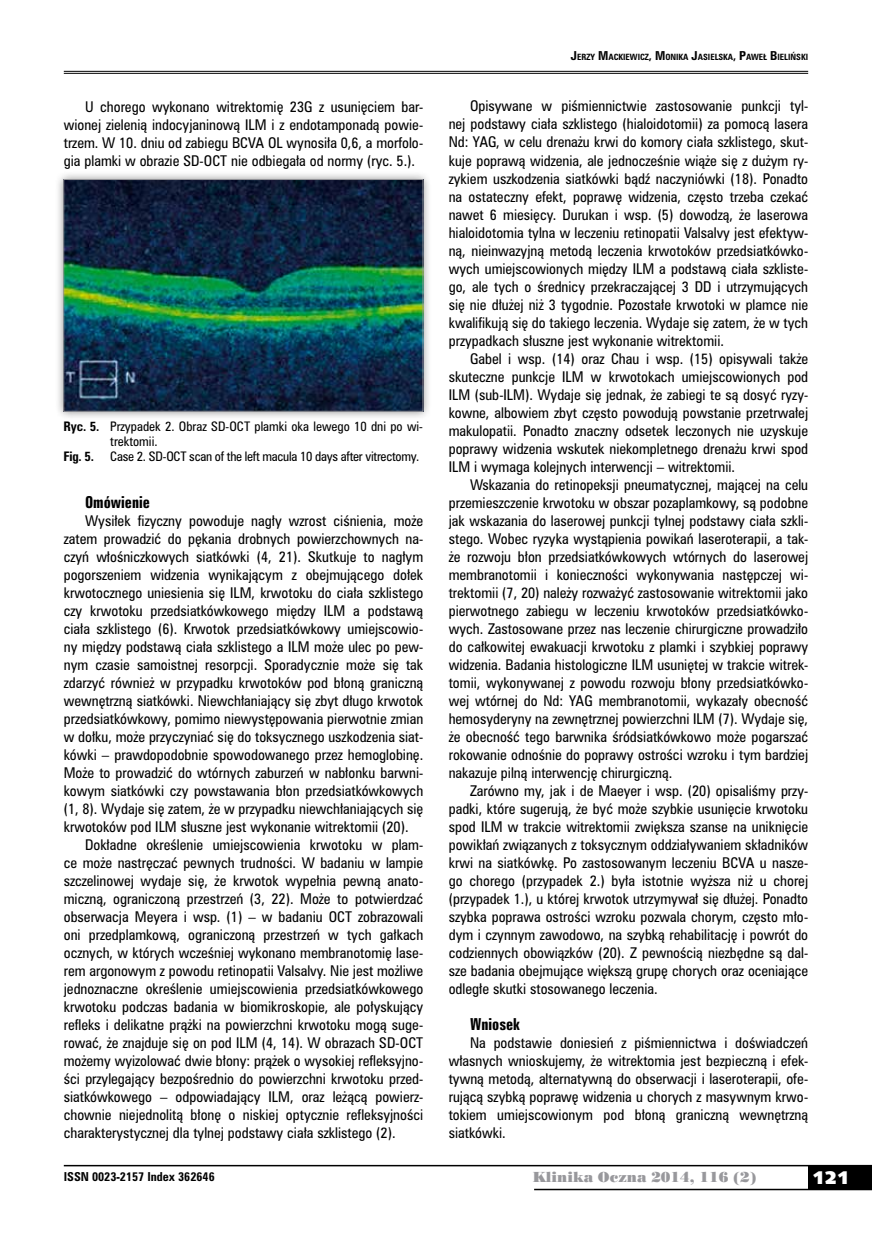
<style>
.page{position:relative;width:872px;height:1234px;background:#fff}
.page>*{position:absolute;margin:0;border:0;box-sizing:border-box;transform-origin:0 0}
.t1{font:18px "Humanst 531 U Blk PL";color:#fff}
.t2{font:15px "Zurich Bd X Cn PL";color:#000}
.t3{font:13.5px/18px "Zurich Cn PL";color:#000;text-align:justify}
.t4{font:13.5px "Poster Bodoni PL";color:#98989c}
.t5{font:12px/15px "Zurich Cn PL";color:#000}
.t6{font:12px "Zurich Cn PL";letter-spacing:-.02em;color:#000}
.t7{font:700 12px "Zurich Cn PL";color:#000}
.t8{font:700 11.25px "Zurich Cn PL";color:#000}
.t9{font:700 7.8px "Zurich Cn PL";color:#000}
.s1{font-weight:700}
.s2{font-size:11.25px}
</style>
<div class="page">
<div style="left:808px;top:1165px;width:64px;height:24px;background:#000"></div>
<hr style="left:64px;top:1164px;width:808px;height:2px;background:#000">
<hr style="left:534px;top:1188px;width:338px;height:1px;background:#000">
<hr style="left:64px;top:71px;width:744px;height:1px;background:#000">
<hr style="left:64px;top:73px;width:744px;height:1px;background:#000">
<div style="left:54px;top:170px;width:378px;height:250px;background:#000;opacity:.45"></div>
<img style="left:65px;top:181px;width:356px;height:228px">
<div style="left:63px;top:179px;width:360px;height:232px;border:1px solid #98989c"></div>
<p class="t3" style="left:64px;top:97px;width:361px;text-indent:21px">U chorego wykonano witrektomię 23G z usunięciem bar&shy;wionej zielenią indocyjaninową ILM i z endotamponadą powie&shy;trzem. W 10. dniu od zabiegu BCVA OL wynosiła 0,6, a morfolo&shy;gia plamki w obrazie SD-OCT nie odbiegała od normy (ryc. 5.).</p>
<p class="t5" style="left:110px;top:419px;width:314px;text-indent:-47px"><span class="s1">Ryc. 5.</span> Przypadek 2. Obraz SD-OCT plamki oka lewego 10 dni po wi&shy;trektomii.</p>
<p class="t7" style="left:63px;top:448px;width:32px">Fig. 5.</p>
<p class="t6" style="left:110px;top:448px;width:310px">Case 2. SD-OCT scan of the left macula 10 days after vitrectomy.</p>
<p class="t2" style="left:85px;top:492px;width:66px">Omówienie</p>
<p class="t3" style="left:64px;top:511px;width:361px;text-indent:21px">Wysiłek fizyczny powoduje nagły wzrost ciśnienia, może zatem prowadzić do pękania drobnych powierzchownych na&shy;czyń włośniczkowych siatkówki (4, 21). Skutkuje to nagłym pogorszeniem widzenia wynikającym z obejmującego dołek krwotocznego uniesienia się ILM, krwotoku do ciała szklistego czy krwotoku przedsiatkówkowego między ILM a podstawą ciała szklistego (6). Krwotok przedsiatkówkowy umiejscowio&shy;ny między podstawą ciała szklistego a ILM może ulec po pew&shy;nym czasie samoistnej resorpcji. Sporadycznie może się tak zdarzyć również w przypadku krwotoków pod błoną graniczną wewnętrzną siatkówki. Niewchłaniający się zbyt długo krwotok przedsiatkówkowy, pomimo niewystępowania pierwotnie zmian w dołku, może przyczyniać się do toksycznego uszkodzenia siat&shy;kówki – prawdopodobnie spowodowanego przez hemoglobinę.<br>Może to prowadzić do wtórnych zaburzeń w nabłonku barwni&shy;kowym siatkówki czy powstawania błon przedsiatkówkowych (1, 8). Wydaje się zatem, że w przypadku niewchłaniających się krwotoków pod ILM słuszne jest wykonanie witrektomii (20).</p>
<p class="t3" style="left:64px;top:835px;width:361px;text-indent:21px">Dokładne określenie umiejscowienia krwotoku w plam&shy;ce może nastręczać pewnych trudności. W badaniu w lampie szczelinowej wydaje się, że krwotok wypełnia pewną anato&shy;miczną, ograniczoną przestrzeń (3, 22). Może to potwierdzać obserwacja Meyera i wsp. (1) – w badaniu OCT zobrazowali oni przedplamkową, ograniczoną przestrzeń w tych gałkach ocznych, w których wcześniej wykonano membranotomię lase&shy;rem argonowym z powodu retinopatii Valsalvy. Nie jest możliwe jednoznaczne określenie umiejscowienia przedsiatkówkowego krwotoku podczas badania w biomikroskopie, ale połyskujący refleks i delikatne prążki na powierzchni krwotoku mogą suge&shy;rować, że znajduje się on pod ILM (4, 14). W obrazach SD-OCT możemy wyizolować dwie błony: prążek o wysokiej refleksyjno&shy;ści przylegający bezpośrednio do powierzchni krwotoku przed&shy;siatkówkowego – odpowiadający ILM, oraz leżącą powierz&shy;chownie niejednolitą błonę o niskiej optycznie refleksyjności charakterystycznej dla tylnej podstawy ciała szklistego (2).</p>
<p class="t9" style="left:571px;top:52px;width:239px"><span class="s2">J</span>ERZY <span class="s2">M</span>ACKIEWICZ<span class="s2">, M</span>ONIKA <span class="s2">J</span>ASIELSKA<span class="s2">, P</span>AWEŁ <span class="s2">B</span>IELIŃSKI</p>
<p class="t3" style="left:449px;top:97px;width:361px;text-indent:21px">Opisywane w piśmiennictwie zastosowanie punkcji tyl&shy;nej podstawy ciała szklistego (hialoidotomii) za pomocą lasera Nd: YAG, w celu drenażu krwi do komory ciała szklistego, skut&shy;kuje poprawą widzenia, ale jednocześnie wiąże się z dużym ry&shy;zykiem uszkodzenia siatkówki bądź naczyniówki (18). Ponadto na ostateczny efekt, poprawę widzenia, często trzeba czekać nawet 6 miesięcy. Durukan i wsp. (5) dowodzą, że laserowa hialoidotomia tylna w leczeniu retinopatii Valsalvy jest efektyw&shy;ną, nieinwazyjną metodą leczenia krwotoków przedsiatkówko&shy;wych umiejscowionych między ILM a podstawą ciała szkliste&shy;go, ale tych o średnicy przekraczającej 3 DD i utrzymujących się nie dłużej niż 3 tygodnie. Pozostałe krwotoki w plamce nie kwalifikują się do takiego leczenia. Wydaje się zatem, że w tych przypadkach słuszne jest wykonanie witrektomii.</p>
<p class="t3" style="left:449px;top:349px;width:361px;text-indent:21px">Gabel i wsp. (14) oraz Chau i wsp. (15) opisywali także skuteczne punkcje ILM w krwotokach umiejscowionych pod ILM (sub-ILM). Wydaje się jednak, że zabiegi te są dosyć ryzy&shy;kowne, albowiem zbyt często powodują powstanie przetrwałej makulopatii. Ponadto znaczny odsetek leczonych nie uzyskuje poprawy widzenia wskutek niekompletnego drenażu krwi spod ILM i wymaga kolejnych interwencji – witrektomii.</p>
<p class="t3" style="left:449px;top:475px;width:361px;text-indent:21px">Wskazania do retinopeksji pneumatycznej, mającej na celu przemieszczenie krwotoku w obszar pozaplamkowy, są podobne jak wskazania do laserowej punkcji tylnej podstawy ciała szkli&shy;stego. Wobec ryzyka wystąpienia powikań laseroterapii, a tak&shy;że rozwoju błon przedsiatkówkowych wtórnych do laserowej membranotomii i konieczności wykonywania następczej wi&shy;trektomii (7, 20) należy rozważyć zastosowanie witrektomii jako pierwotnego zabiegu w leczeniu krwotoków przedsiatkówko&shy;wych. Zastosowane przez nas leczenie chirurgiczne prowadziło do całkowitej ewakuacji krwotoku z plamki i szybkiej poprawy widzenia. Badania histologiczne ILM usuniętej w trakcie witrek&shy;tomii, wykonywanej z powodu rozwoju błony przedsiatkówko&shy;wej wtórnej do Nd: YAG membranotomii, wykazały obecność hemosyderyny na zewnętrznej powierzchni ILM (7). Wydaje się, że obecność tego barwnika śródsiatkówkowo może pogarszać rokowanie odnośnie do poprawy ostrości wzroku i tym bardziej nakazuje pilną interwencję chirurgiczną.</p>
<p class="t3" style="left:449px;top:781px;width:361px;text-indent:21px">Zarówno my, jak i de Maeyer i wsp. (20) opisaliśmy przy&shy;padki, które sugerują, że być może szybkie usunięcie krwotoku spod ILM w trakcie witrektomii zwiększa szanse na uniknięcie powikłań związanych z toksycznym oddziaływaniem składników krwi na siatkówkę. Po zastosowanym leczeniu BCVA u nasze&shy;go chorego (przypadek 2.) była istotnie wyższa niż u chorej (przypadek 1.), u której krwotok utrzymywał się dłużej. Ponadto szybka poprawa ostrości wzroku pozwala chorym, często mło&shy;dym i czynnym zawodowo, na szybką rehabilitację i powrót do codziennych obowiązków (20). Z pewnością niezbędne są dal&shy;sze badania obejmujące większą grupę chorych oraz oceniające odległe skutki stosowanego leczenia.</p>
<p class="t2" style="left:470px;top:1014px;width:51px">Wniosek</p>
<p class="t3" style="left:449px;top:1033px;width:361px;text-indent:21px">Na podstawie doniesień z piśmiennictwa i doświadczeń własnych wnioskujemy, że witrektomia jest bezpieczną i efek&shy;tywną metodą, alternatywną do obserwacji i laseroterapii, ofe&shy;rującą szybką poprawę widzenia u chorych z masywnym krwo&shy;tokiem umiejscowionym pod błoną graniczną wewnętrzną siatkówki.</p>
<p class="t8" style="left:64px;top:1168px;width:152px">ISSN 0023-2157 Index 362646</p>
<p class="t4" style="left:532px;top:1168px;width:225px">Klinika Oczna 2014, 116 (2)</p>
<h1 class="t1" style="left:812px;top:1165px;width:38px">121</h1>
</div>
